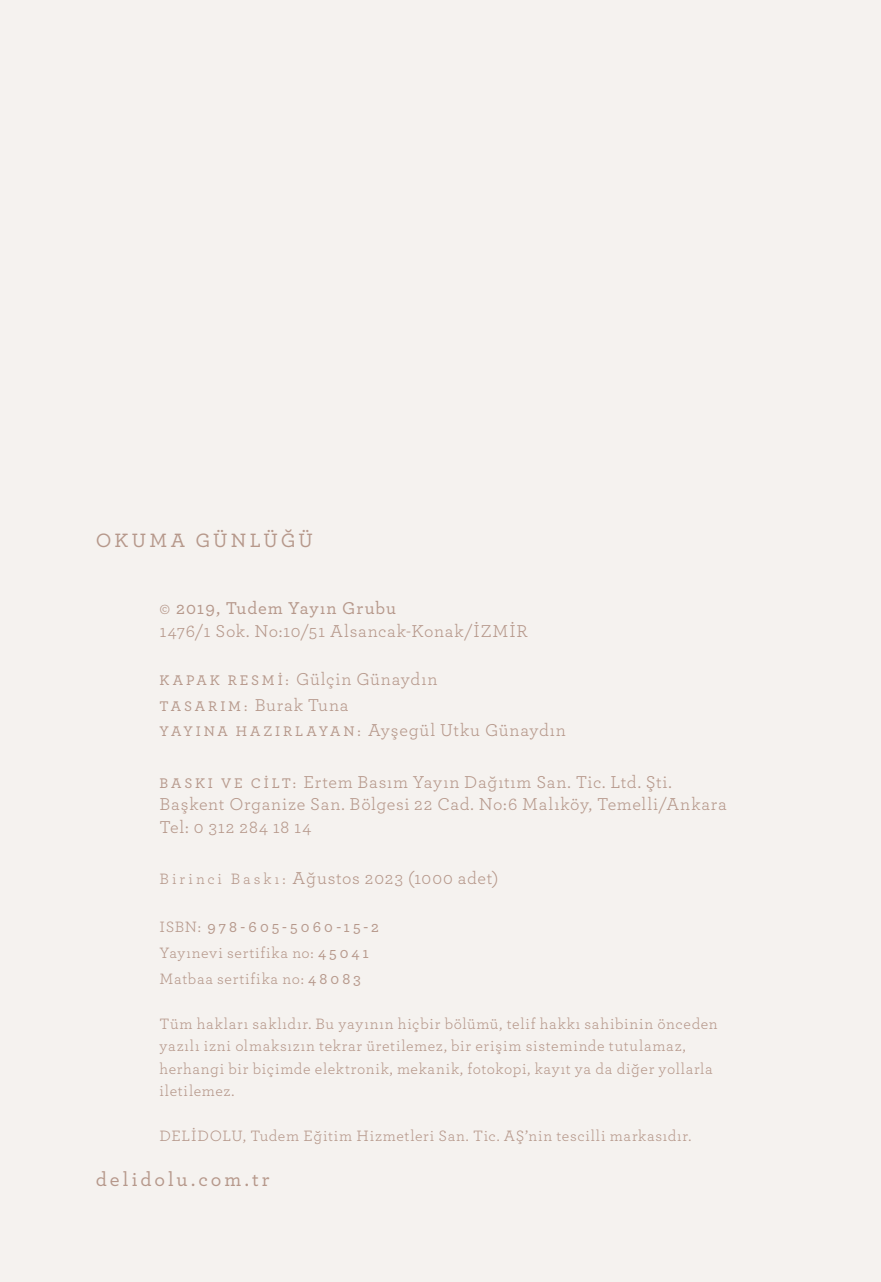
<style>
.page{position:relative;width:881px;height:1282px;background:#fff}
.page>*{position:absolute;margin:0;border:0;box-sizing:border-box;transform-origin:0 0}
.t1{font:500 20.25px "Archer";letter-spacing:.145em;color:#b6988b}
.t2{font:18px/25.7px "Archer";letter-spacing:.04em;color:#b6988b}
.t3{font:500 18px "Archer";letter-spacing:.05em;color:#b6988b}
.t4{font:15.75px/22.5px "Archer";letter-spacing:.045em;color:#b6988b}
.s1{font-weight:500;font-size:14.62px}
.s2{font-size:15.75px}
.s3{font-weight:500}
</style>
<div class="page">
<div style="left:0;top:0;width:880px;height:1282px;background:#f5f2ef"></div>
<p class="t1" style="left:96px;top:526px;width:218px">OKUMA GÜNLÜĞÜ</p>
<p class="t3" style="left:159px;top:595px;width:238px">© 2019, Tudem Yayın Grubu</p>
<p class="t2" style="left:159px;top:617px;width:369px">1476/1 Sok. No:10/51 Alsancak-Konak/İZMİR</p>
<p class="t2" style="left:159px;top:665px;width:408px"><span class="s1">K APAK R ESMİ:</span> Gülçin Günaydın<br><span class="s1">TASARIM:</span> Burak Tuna<br><span class="s1">YAYINA HAZIRLAYAN:</span> Ayşegül Utku Günaydın</p>
<p class="t2" style="left:159px;top:770px;width:568px;line-height:22.5px"><span class="s1">BASK I V E CİLT:</span> Ertem Basım Yayın Dağıtım San. Tic. Ltd. Şti.<br>Başkent Organize San. Bölgesi 22 Cad. No:6 Malıköy, Temelli/Ankara<br>Tel: 0 312 284 18 14</p>
<p class="t2" style="left:159px;top:865px;width:340px"><span class="s2">Birinci Baskı:</span> Ağustos 2023 (1000 adet)</p>
<p class="t4" style="left:159px;top:914px;width:221px;line-height:25.7px">ISBN: <span class="s3">978-605-5060-15-2<br></span>Yayınevi sertifika no: <span class="s3">45041<br></span>Matbaa sertifika no: <span class="s3">48083</span></p>
<p class="t4" style="left:159px;top:1012px;width:559px">Tüm hakları saklıdır. Bu yayının hiçbir bölümü, telif hakkı sahibinin önceden yazılı izni olmaksızın tekrar üretilemez, bir erişim sisteminde tutulamaz, herhangi bir biçimde elektronik, mekanik, fotokopi, kayıt ya da diğer yollarla iletilemez.</p>
<p class="t4" style="left:159px;top:1124px;width:533px">DELİDOLU, Tudem Eğitim Hizmetleri San. Tic. AŞ’nin tescilli markasıdır.</p>
<p class="t1" style="left:96px;top:1165px;width:175px">delidolu.com.tr</p>
</div>
